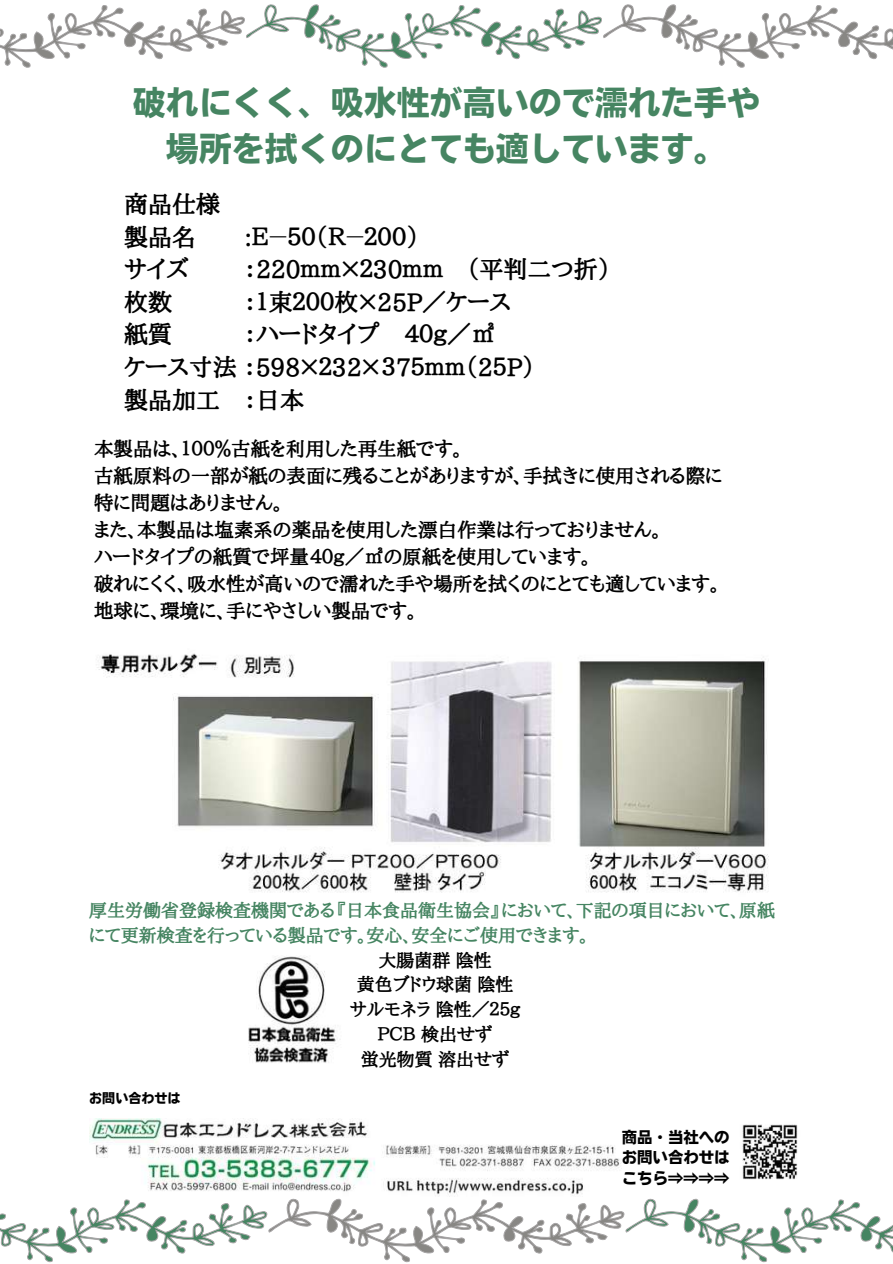
<style>
.page{position:relative;width:893px;height:1264px;background:#fff}
.page>*{position:absolute;margin:0;border:0;box-sizing:border-box;transform-origin:0 0}
.t1{font:33px/46px "Nud Motoya Cedar Std W6";color:#468562;text-align:center}
.t2{font:700 24px/32.5px "Aozora Mincho";color:#000}
.t3{font:700 19.5px/27px "Aozora Mincho";color:#000}
.t4{font:700 18px/24.8px "Aozora Mincho";color:#468562}
.t5{font:700 18px/24.8px "Aozora Mincho";color:#000;text-align:center}
.t6{font:15.45px/20.5px "Nud Motoya Cedar Std W6";color:#000;text-align:justify}
.t7{font:13.05px "Nud Motoya Cedar Std W6";color:#000}
</style>
<div class="page">
<img style="left:89px;top:1118px;width:532px;height:77px">
<img style="left:742px;top:1124px;width:56px;height:56px">
<svg style="left:0;top:4px;width:892px;height:64px"></svg>
<img style="left:97px;top:653px;width:672px;height:240px">
<svg style="left:0;top:1198px;width:892px;height:64px"></svg>
<img style="left:248px;top:956px;width:88px;height:107px">
<h1 class="t1" style="left:133px;top:79px;width:628px">破れにくく、吸水性が高いので濡れた手や場所を拭くのにとても適しています。</h1>
<p class="t2" style="left:124px;top:188px;width:97px">商品仕様製品名</p>
<p class="t2" style="left:245px;top:220px;width:175px">:Ｅ－５０（Ｒ－２００）</p>
<p class="t2" style="left:124px;top:253px;width:66px">サイズ</p>
<p class="t2" style="left:244px;top:253px;width:367px">：220ｍｍ×２30ｍｍ （平判二つ折）</p>
<p class="t2" style="left:124px;top:285px;width:49px">枚数</p>
<p class="t2" style="left:244px;top:285px;width:268px">：１束２００枚×25P／ケース</p>
<p class="t2" style="left:124px;top:318px;width:49px">紙質</p>
<p class="t2" style="left:124px;top:318px;width:412px;text-indent:120px">：ハードタイプ ４０ｇ／㎡<br>ケース寸法：598×２32×３7５ｍｍ（2５P）製品加工 ：日本</p>
<p class="t3" style="left:94px;top:435px;width:630px">本製品は、１００％古紙を利用した再生紙です。<br>古紙原料の一部が紙の表面に残ることがありますが、手拭きに使用される際に特に問題はありません。<br>また、本製品は塩素系の薬品を使用した漂白作業は行っておりません。<br>ハードタイプの紙質で坪量４０ｇ／㎡の原紙を使用しています。<br>破れにくく、吸水性が高いので濡れた手や場所を拭くのにとても適しています。地球に、環境に、手にやさしい製品です。</p>
<p class="t4" style="left:89px;top:898px;width:687px">厚生労働省登録検査機関である『日本食品衛生協会』において、下記の項目において、原紙にて更新検査を行っている製品です。安心、安全にご使用できます。</p>
<p class="t5" style="left:349px;top:947px;width:172px">大腸菌群 陰性<br>黄色ブドウ球菌 陰性サルモネラ 陰性／２５ｇ<br>ＰＣＢ 検出せず<br>蛍光物質 溶出せず</p>
<p class="t7" style="left:89px;top:1091px;width:93px">お問い合わせは</p>
<p class="t6" style="left:621px;top:1126px;width:109px">商品・当社へのお問い合わせはこちら⇒⇒⇒⇒</p>
</div>
